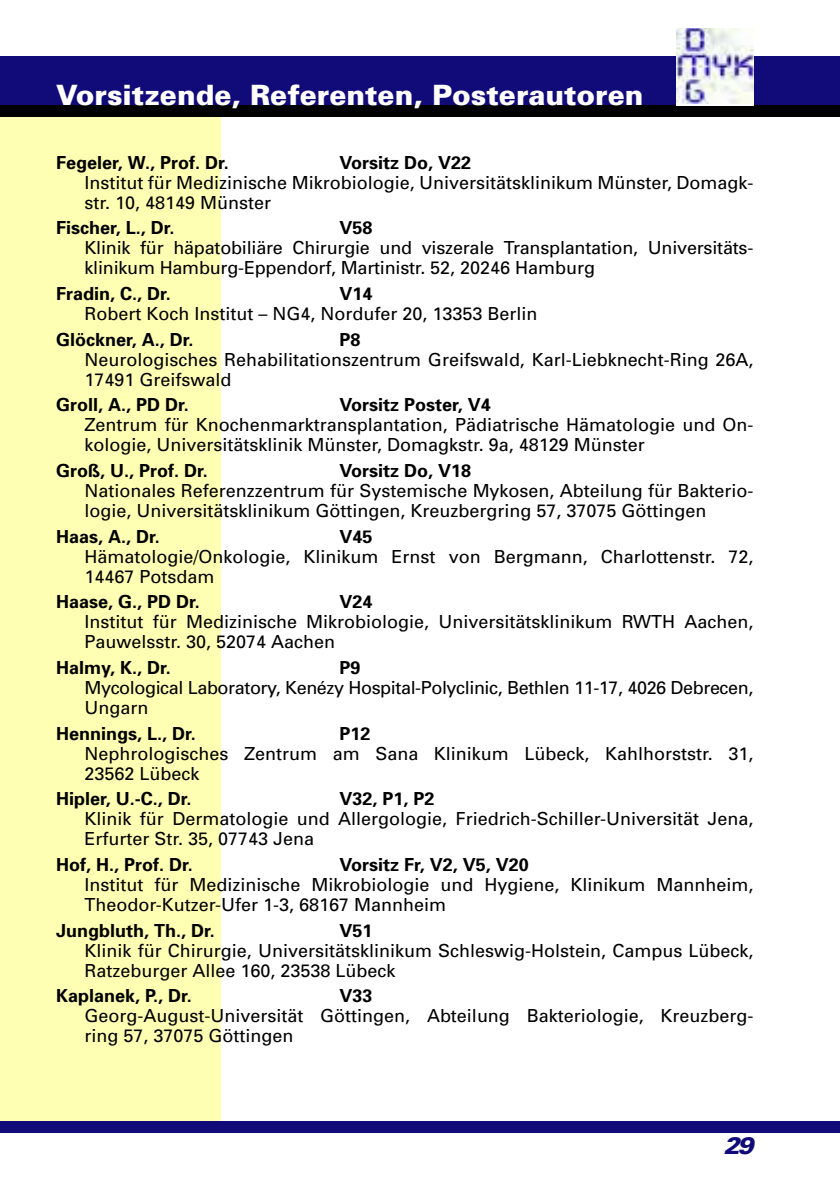
<style>
.page{position:relative;width:840px;height:1190px;background:#fff}
.page>*{position:absolute;margin:0;border:0;box-sizing:border-box;transform-origin:0 0}
.t1{font:900 28px "Univers";color:#fff}
.t2{font:italic 900 24px "Univers";color:#110a79}
.t3{font:18px/20px "Univers";color:#000}
.t4{font:700 18px "Univers";color:#000}
.t5{font:18px/20px "Univers";letter-spacing:-.02em;color:#000}
</style>
<div class="page">
<div style="left:0;top:56px;width:221px;height:1075px;background:#ffffb3"></div>
<div style="left:0;top:1122px;width:839px;height:11px;background:#110a79"></div>
<div style="left:0;top:56px;width:839px;height:60px;background:#110a79"></div>
<div style="left:0;top:105px;width:839px;height:11px;background:#000"></div>
<svg style="left:676px;top:29px;width:77px;height:76px"></svg>
<img style="left:677px;top:28px;width:76px;height:75px">
<h1 class="t1" style="left:56px;top:85px;width:589px">Vorsitzende, Referenten, Posterautoren</h1>
<p class="t4" style="left:56px;top:156px;width:174px">Fegeler, W., Prof. Dr.</p>
<p class="t4" style="left:340px;top:156px;width:133px">Vorsitz Do, V22</p>
<p class="t3" style="left:85px;top:174px;width:671px">Institut für Medizinische Mikrobiologie, Universitätsklinikum Münster, Domagk&shy;str. 10, 48149 Münster</p>
<p class="t4" style="left:56px;top:221px;width:120px">Fischer, L., Dr.</p>
<p class="t4" style="left:340px;top:221px;width:35px">V58</p>
<p class="t3" style="left:85px;top:240px;width:670px">Klinik für häpatobiliäre Chirurgie und viszerale Transplantation, Universitäts&shy;klinikum Hamburg-Eppendorf, Martinistr. 52, 20246 Hamburg</p>
<p class="t4" style="left:56px;top:287px;width:116px">Fradin, C., Dr.</p>
<p class="t4" style="left:340px;top:287px;width:35px">V14</p>
<p class="t3" style="left:85px;top:305px;width:455px">Robert Koch Institut – NG4, Nordufer 20, 13353 Berlin</p>
<p class="t4" style="left:56px;top:333px;width:139px">Glöckner, A., Dr.</p>
<p class="t4" style="left:340px;top:333px;width:23px">P8</p>
<p class="t3" style="left:85px;top:351px;width:671px">Neurologisches Rehabilitationszentrum Greifswald, Karl-Liebknecht-Ring 26A,<br>17491 Greifswald</p>
<p class="t4" style="left:56px;top:398px;width:134px">Groll, A., PD Dr.</p>
<p class="t4" style="left:340px;top:398px;width:153px">Vorsitz Poster, V4</p>
<p class="t3" style="left:85px;top:417px;width:671px">Zentrum für Knochenmarktransplantation, Pädiatrische Hämatologie und On&shy;kologie, Universitätsklinik Münster, Domagkstr. 9a, 48129 Münster</p>
<p class="t4" style="left:56px;top:464px;width:153px">Groß, U., Prof. Dr.</p>
<p class="t4" style="left:340px;top:464px;width:133px">Vorsitz Do, V18</p>
<p class="t3" style="left:85px;top:482px;width:671px">Nationales Referenzzentrum für Systemische Mykosen, Abteilung für Bakterio&shy;logie, Universitätsklinikum Göttingen, Kreuzbergring 57, 37075 Göttingen</p>
<p class="t4" style="left:56px;top:530px;width:105px">Haas, A., Dr.</p>
<p class="t4" style="left:340px;top:530px;width:35px">V45</p>
<p class="t3" style="left:85px;top:548px;width:671px">Hämatologie/Onkologie, Klinikum Ernst von Bergmann, Charlottenstr. 72,<br>14467 Potsdam</p>
<p class="t4" style="left:56px;top:595px;width:145px">Haase, G., PD Dr.</p>
<p class="t4" style="left:340px;top:595px;width:35px">V24</p>
<p class="t3" style="left:85px;top:614px;width:671px">Institut für Medizinische Mikrobiologie, Universitätsklinikum RWTH Aachen,<br>Pauwelsstr. 30, 52074 Aachen</p>
<p class="t4" style="left:56px;top:661px;width:116px">Halmy, K., Dr.</p>
<p class="t4" style="left:340px;top:661px;width:23px">P9</p>
<p class="t5" style="left:85px;top:679px;width:670px">Mycological Laboratory, Kenézy Hospital-Polyclinic, Bethlen 11-17, 4026 Debrecen,<br>Ungarn</p>
<p class="t4" style="left:56px;top:727px;width:141px">Hennings, L., Dr.</p>
<p class="t4" style="left:340px;top:727px;width:33px">P12</p>
<p class="t3" style="left:85px;top:745px;width:670px">Nephrologisches Zentrum am Sana Klinikum Lübeck, Kahlhorststr. 31,<br>23562 Lübeck</p>
<p class="t4" style="left:56px;top:792px;width:137px">Hipler, U.-C., Dr.</p>
<p class="t4" style="left:340px;top:792px;width:97px">V32, P1, P2</p>
<p class="t3" style="left:85px;top:811px;width:671px">Klinik für Dermatologie und Allergologie, Friedrich-Schiller-Universität Jena,<br>Erfurter Str. 35, 07743 Jena</p>
<p class="t4" style="left:56px;top:858px;width:138px">Hof, H., Prof. Dr.</p>
<p class="t4" style="left:340px;top:858px;width:191px">Vorsitz Fr, V2, V5, V20</p>
<p class="t3" style="left:85px;top:876px;width:671px">Institut für Medizinische Mikrobiologie und Hygiene, Klinikum Mannheim,<br>Theodor-Kutzer-Ufer 1-3, 68167 Mannheim</p>
<p class="t4" style="left:56px;top:924px;width:160px">Jungbluth, Th., Dr.</p>
<p class="t4" style="left:340px;top:924px;width:35px">V51</p>
<p class="t3" style="left:85px;top:942px;width:671px">Klinik für Chirurgie, Universitätsklinikum Schleswig-Holstein, Campus Lübeck,<br>Ratzeburger Allee 160, 23538 Lübeck</p>
<p class="t4" style="left:56px;top:989px;width:137px">Kaplanek, P., Dr.</p>
<p class="t4" style="left:340px;top:989px;width:35px">V33</p>
<p class="t3" style="left:85px;top:1008px;width:671px">Georg-August-Universität Göttingen, Abteilung Bakteriologie, Kreuzberg&shy;ring 57, 37075 Göttingen</p>
<h2 class="t2" style="left:724px;top:1137px;width:31px">29</h2>
</div>
